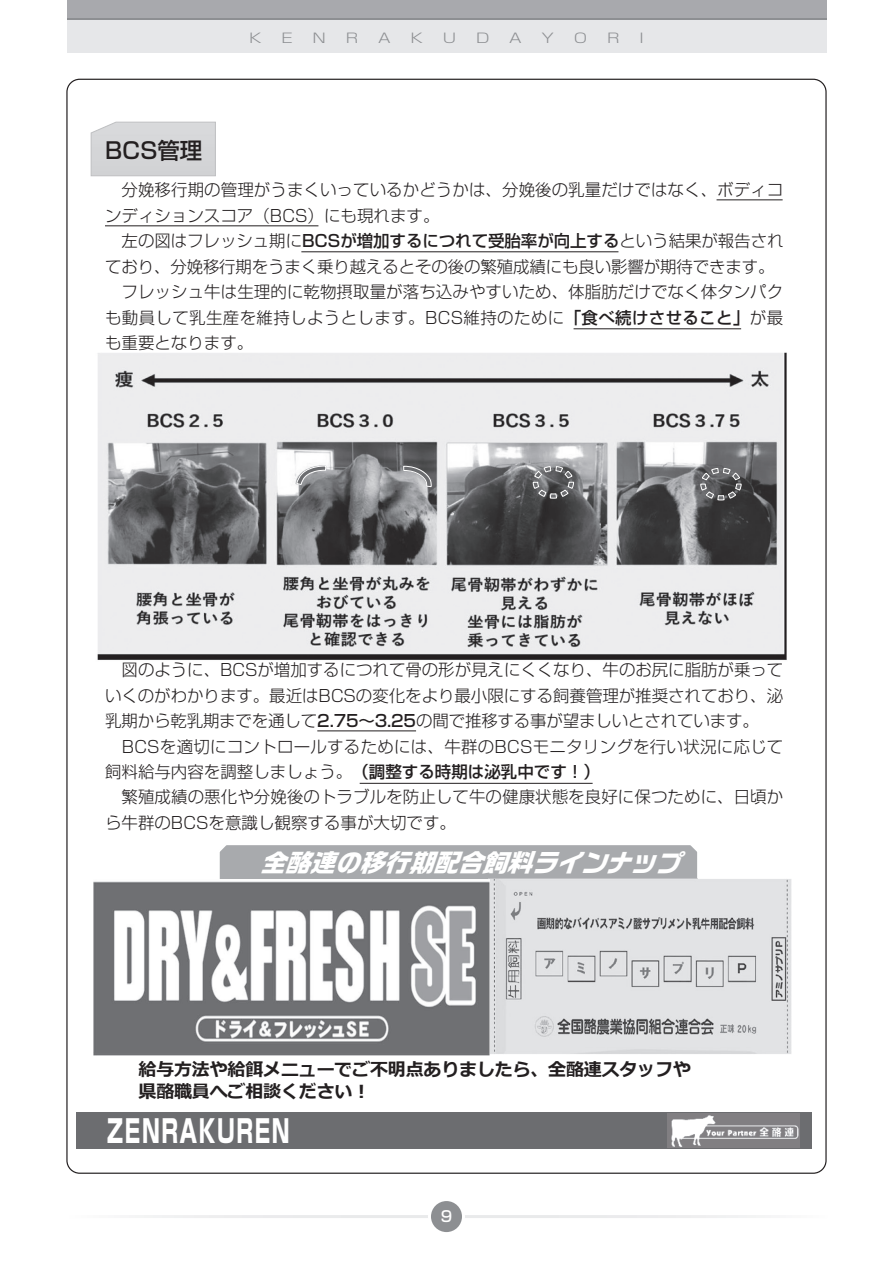
<style>
.page{position:relative;width:893px;height:1263px;background:#fff}
.page>*{position:absolute;margin:0;border:0;box-sizing:border-box;transform-origin:0 0}
.t1{font:800 31.5px "Shin Go Pr 6 N";letter-spacing:.075em;color:#fff;scale:.65 1}
.t2{font:italic 700 24.6px "Ro G San Srf Std";color:#fff}
.t3{font:500 22.5px "Shin Go Pr 6 N";color:#231f20}
.t4{font:700 18px/21.6px "Meiryo";letter-spacing:-.01em;color:#231f20}
.t5{font:300 16.5px/25.5px "Shin Go Pr 6 N";color:#231f20}
.t6{font:500 15px "Shin Go Pr 6 N";color:#fff}
.t7{font:300 13.2px "Shin Go Pro";color:#8d8f92;scale:1.25 1}
.s1{font-weight:500}
</style>
<div class="page">
<div style="left:429px;top:1199px;width:34px;height:34px;background:#8d8f92;border-radius:50%"></div>
<div style="left:428px;top:1198px;width:37px;height:37px;border:3px solid #fff;border-radius:50%"></div>
<div style="left:67px;top:0;width:759px;height:52px;background:#e6e7e9"></div>
<div style="left:67px;top:0;width:759px;height:20px;background:#a8a9ad"></div>
<hr style="left:67px;top:18px;width:759px;height:2px;background:#8d8f92">
<div style="left:76px;top:1113px;width:735px;height:36px;background:#6c6d70"></div>
<img style="left:668px;top:1113px;width:132px;height:34px">
<img style="left:97px;top:352px;width:690px;height:308px">
<svg style="left:296px;top:465px;width:31px;height:20px"></svg>
<svg style="left:403px;top:465px;width:29px;height:22px"></svg>
<svg style="left:532px;top:466px;width:42px;height:33px"></svg>
<svg style="left:700px;top:467px;width:42px;height:34px"></svg>
<svg style="left:90px;top:121px;width:126px;height:56px"></svg>
<div style="left:219px;top:845px;width:479px;height:34px;background:#a8aaad"></div>
<img style="left:93px;top:879px;width:698px;height:176px">
<hr style="left:716px;top:199px;width:67px;height:1px;background:#231f20">
<hr style="left:105px;top:225px;width:213px;height:1px;background:#231f20">
<hr style="left:301px;top:251px;width:317px;height:1px;background:#231f20">
<hr style="left:574px;top:328px;width:167px;height:1px;background:#231f20">
<hr style="left:317px;top:730px;width:99px;height:1px;background:#231f20">
<hr style="left:360px;top:783px;width:233px;height:1px;background:#231f20">
<h3 class="t3" style="left:105px;top:132px;width:99px">BCS管理</h3>
<p class="t7" style="left:249px;top:27px;width:12px">K</p>
<p class="t7" style="left:281px;top:27px;width:11px">E</p>
<p class="t7" style="left:313px;top:27px;width:12px">N</p>
<p class="t7" style="left:346px;top:27px;width:12px">R</p>
<p class="t7" style="left:378px;top:27px;width:12px">A</p>
<p class="t7" style="left:410px;top:27px;width:12px">K</p>
<p class="t7" style="left:443px;top:27px;width:12px">U</p>
<p class="t7" style="left:476px;top:27px;width:12px">D</p>
<p class="t7" style="left:509px;top:27px;width:12px">A</p>
<p class="t7" style="left:542px;top:27px;width:12px">Y</p>
<p class="t7" style="left:574px;top:27px;width:12px">O</p>
<p class="t7" style="left:607px;top:27px;width:12px">R</p>
<p class="t7" style="left:639px;top:27px;width:5px">I</p>
<p class="t5" style="left:105px;top:176px;width:680px">　分娩移行期の管理がうまくいっているかどうかは、分娩後の乳量だけではなく、ボディコンディションスコア（BCS）にも現れます。</p>
<p class="t5" style="left:105px;top:227px;width:680px;text-indent:17px">左の図はフレッシュ期に<span class="s1">BCSが増加するにつれて受胎率が向上する</span>という結果が報告されており、分娩移行期をうまく乗り越えるとその後の繁殖成績にも良い影響が期待できます。　フレッシュ牛は生理的に乾物摂取量が落ち込みやすいため、体脂肪だけでなく体タンパクも動員して乳生産を維持しようとします。BCS維持のために<span class="s1">「食べ続けさせること」</span>が最も重要となります。</p>
<p class="t5" style="left:105px;top:655px;width:680px;text-indent:17px">図のように、BCSが増加するにつれて骨の形が見えにくくなり、牛のお尻に脂肪が乗っていくのがわかります。最近はBCSの変化をより最小限にする飼養管理が推奨されており、泌乳期から乾乳期までを通して<span class="s1">2.75～3.25</span>の間で推移する事が望ましいとされています。　BCSを適切にコントロールするためには、牛群のBCSモニタリングを行い状況に応じて飼料給与内容を調整しましょう。<span class="s1">（調整する時期は泌乳中です!(<br></span>　繁殖成績の悪化や分娩後のトラブルを防止して牛の健康状態を良好に保つために、日頃から牛群のBCSを意識し観察する事が大切です。</p>
<h2 class="t2" style="left:261px;top:846px;width:432px">全酪連の移行期配合飼料ラインナップ</h2>
<p class="t4" style="left:139px;top:1060px;width:554px">給与方法や給餌メニューでご不明点ありましたら、全酪連スタッフや県酪職員へご相談ください!</p>
<h1 class="t1" style="left:107px;top:1106px;width:283px">ZENRAKUREN</h1>
<p class="t6" style="left:441px;top:1204px;width:13px">9</p>
</div>
